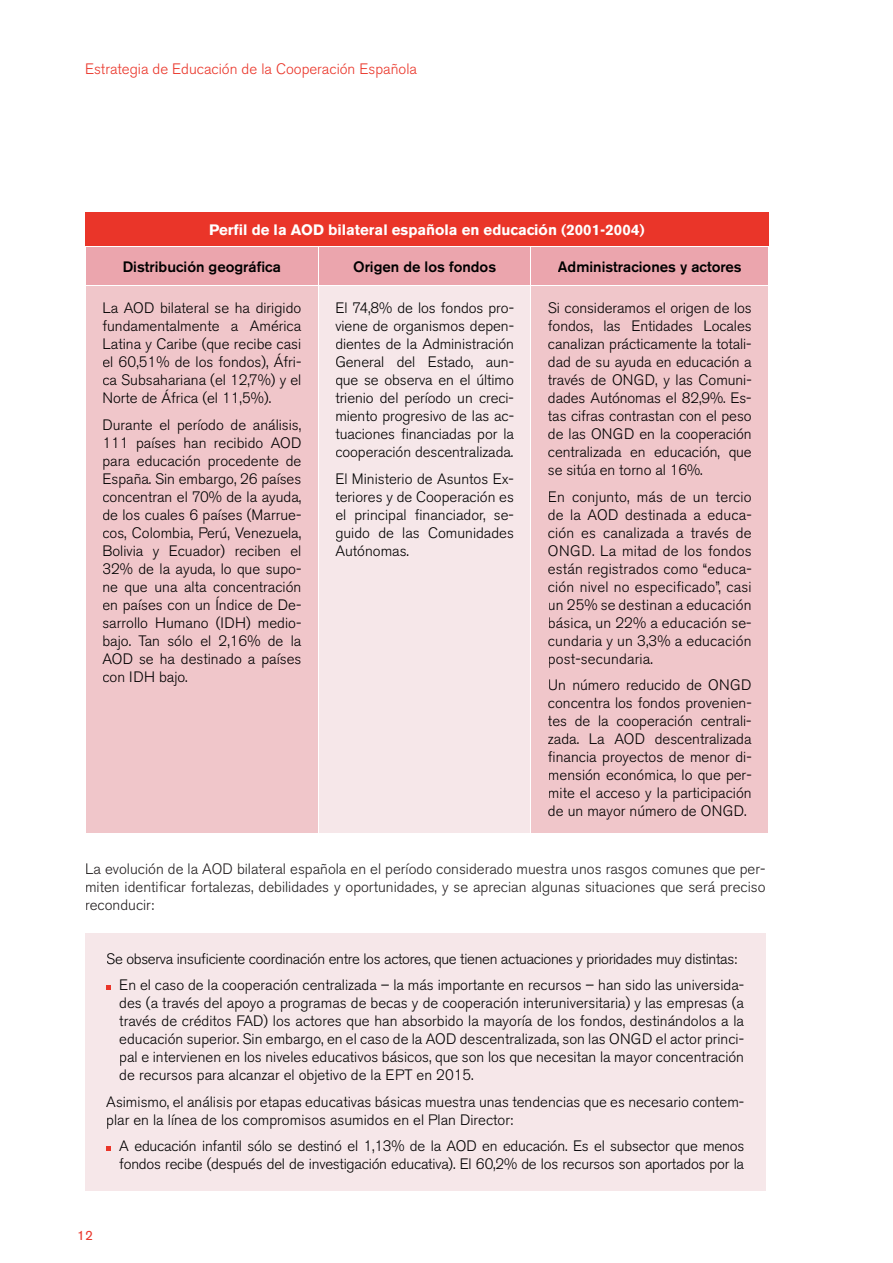
<style>
.page{position:relative;width:893px;height:1263px;background:#fff}
.page>*{position:absolute;margin:0;border:0;box-sizing:border-box;transform-origin:0 0}
.t1{font:300 15px/18px "Akzidenz Grotesk BE";color:#000;text-align:justify}
.t2{font:300 15px/18px "Akzidenz Grotesk BE";color:#231f20;text-align:justify}
.t3{font:300 15px/26.5px "Akzidenz Grotesk BE";letter-spacing:-.02em;color:#000}
.t4{font:500 15px "Akzidenz Grotesk BE";color:#000}
.t5{font:700 15px "Akzidenz Grotesk BE";color:#fff}
.t6{font:300 15px "Akzidenz Grotesk BE";color:#ea3529}
.t7{font:13.5px "Akzidenz Grotesk BE";color:#ea3529}
</style>
<div class="page">
<div style="left:85px;top:933px;width:680px;height:258px;background:#f6e7e9"></div>
<svg style="left:106px;top:985px;width:5px;height:5px"></svg>
<svg style="left:106px;top:1146px;width:5px;height:5px"></svg>
<div style="left:85px;top:213px;width:684px;height:34px;background:#ea3529"></div>
<div style="left:86px;top:247px;width:682px;height:38px;background:#eba5ad"></div>
<div style="left:86px;top:286px;width:682px;height:547px;background:#f0c6ca"></div>
<div style="left:318px;top:285px;width:213px;height:548px;background:#f6e7e9"></div>
<hr style="left:85px;top:246px;width:233px;height:1px;background:#fff">
<hr style="left:318px;top:246px;width:213px;height:1px;background:#fff">
<hr style="left:318px;top:247px;width:1px;height:38px;background:#fff">
<hr style="left:531px;top:246px;width:238px;height:1px;background:#fff">
<hr style="left:531px;top:247px;width:1px;height:38px;background:#fff">
<hr style="left:318px;top:285px;width:213px;height:1px;background:#fff">
<hr style="left:318px;top:286px;width:1px;height:547px;background:#fff">
<hr style="left:531px;top:286px;width:1px;height:547px;background:#fff">
<div style="left:124px;top:261px;width:156px;height:13px;background:#eba5ad"></div>
<div style="left:354px;top:261px;width:142px;height:13px;background:#eba5ad"></div>
<div style="left:558px;top:261px;width:183px;height:13px;background:#eba5ad"></div>
<div style="left:104px;top:302px;width:197px;height:15px;background:#f0c6ca"></div>
<div style="left:103px;top:320px;width:198px;height:11px;background:#f0c6ca"></div>
<div style="left:104px;top:337px;width:197px;height:16px;background:#f0c6ca"></div>
<div style="left:103px;top:354px;width:198px;height:16px;background:#f0c6ca"></div>
<div style="left:103px;top:373px;width:198px;height:16px;background:#f0c6ca"></div>
<div style="left:104px;top:390px;width:167px;height:16px;background:#f0c6ca"></div>
<div style="left:104px;top:419px;width:197px;height:15px;background:#f0c6ca"></div>
<div style="left:105px;top:437px;width:196px;height:15px;background:#f0c6ca"></div>
<div style="left:104px;top:455px;width:197px;height:15px;background:#f0c6ca"></div>
<div style="left:104px;top:473px;width:197px;height:15px;background:#f0c6ca"></div>
<div style="left:103px;top:491px;width:198px;height:14px;background:#f0c6ca"></div>
<div style="left:103px;top:508px;width:198px;height:16px;background:#f0c6ca"></div>
<div style="left:103px;top:527px;width:198px;height:13px;background:#f0c6ca"></div>
<div style="left:104px;top:544px;width:197px;height:15px;background:#f0c6ca"></div>
<div style="left:103px;top:563px;width:198px;height:15px;background:#f0c6ca"></div>
<div style="left:104px;top:581px;width:197px;height:15px;background:#f0c6ca"></div>
<div style="left:103px;top:596px;width:198px;height:18px;background:#f0c6ca"></div>
<div style="left:103px;top:616px;width:198px;height:14px;background:#f0c6ca"></div>
<div style="left:104px;top:635px;width:197px;height:15px;background:#f0c6ca"></div>
<div style="left:103px;top:653px;width:198px;height:15px;background:#f0c6ca"></div>
<div style="left:103px;top:671px;width:84px;height:15px;background:#f0c6ca"></div>
<div style="left:549px;top:302px;width:203px;height:15px;background:#f0c6ca"></div>
<div style="left:548px;top:320px;width:204px;height:14px;background:#f0c6ca"></div>
<div style="left:549px;top:339px;width:202px;height:14px;background:#f0c6ca"></div>
<div style="left:549px;top:357px;width:203px;height:14px;background:#f0c6ca"></div>
<div style="left:548px;top:374px;width:203px;height:15px;background:#f0c6ca"></div>
<div style="left:549px;top:392px;width:202px;height:14px;background:#f0c6ca"></div>
<div style="left:548px;top:410px;width:204px;height:15px;background:#f0c6ca"></div>
<div style="left:549px;top:428px;width:203px;height:15px;background:#f0c6ca"></div>
<div style="left:549px;top:447px;width:203px;height:14px;background:#f0c6ca"></div>
<div style="left:548px;top:464px;width:154px;height:12px;background:#f0c6ca"></div>
<div style="left:549px;top:491px;width:203px;height:15px;background:#f0c6ca"></div>
<div style="left:549px;top:509px;width:202px;height:11px;background:#f0c6ca"></div>
<div style="left:549px;top:527px;width:203px;height:11px;background:#f0c6ca"></div>
<div style="left:549px;top:545px;width:203px;height:11px;background:#f0c6ca"></div>
<div style="left:549px;top:563px;width:202px;height:14px;background:#f0c6ca"></div>
<div style="left:549px;top:581px;width:203px;height:15px;background:#f0c6ca"></div>
<div style="left:549px;top:599px;width:203px;height:11px;background:#f0c6ca"></div>
<div style="left:549px;top:617px;width:202px;height:13px;background:#f0c6ca"></div>
<div style="left:549px;top:635px;width:203px;height:14px;background:#f0c6ca"></div>
<div style="left:549px;top:653px;width:103px;height:15px;background:#f0c6ca"></div>
<div style="left:549px;top:679px;width:203px;height:12px;background:#f0c6ca"></div>
<div style="left:549px;top:698px;width:202px;height:14px;background:#f0c6ca"></div>
<div style="left:548px;top:716px;width:203px;height:14px;background:#f0c6ca"></div>
<div style="left:548px;top:733px;width:204px;height:12px;background:#f0c6ca"></div>
<div style="left:548px;top:752px;width:203px;height:14px;background:#f0c6ca"></div>
<div style="left:549px;top:770px;width:202px;height:14px;background:#f0c6ca"></div>
<div style="left:549px;top:788px;width:203px;height:14px;background:#f0c6ca"></div>
<div style="left:549px;top:805px;width:197px;height:15px;background:#f0c6ca"></div>
<p class="t6" style="left:85px;top:61px;width:333px">Estrategia de Educación de la Cooperación Española</p>
<p class="t5" style="left:209px;top:221px;width:437px">Perfil de la AOD bilateral española en educación (2001-2004)</p>
<p class="t4" style="left:123px;top:257px;width:160px">Distribución geográfica</p>
<p class="t4" style="left:353px;top:257px;width:145px">Origen de los fondos</p>
<p class="t4" style="left:558px;top:257px;width:185px">Administraciones y actores</p>
<p class="t1" style="left:102px;top:299px;width:200px">La AOD bilateral se ha dirigido fundamentalmente a América Latina y Caribe (que recibe casi el 60,51% de los fondos), Áfri&shy;ca Subsahariana (el 12,7%) y el Norte de África (el 11,5%).</p>
<p class="t1" style="left:102px;top:416px;width:200px">Durante el período de análisis, 111 países han recibido AOD para educación procedente de España. Sin embargo, 26 países concentran el 70% de la ayuda, de los cuales 6 países (Marrue&shy;cos, Colombia, Perú, Venezuela, Bolivia y Ecuador) reciben el 32% de la ayuda, lo que supo&shy;ne que una alta concentración en países con un Índice de De&shy;sarrollo Humano (IDH) medio&shy;bajo. Tan sólo el 2,16% de la AOD se ha destinado a países con IDH bajo.</p>
<p class="t1" style="left:335px;top:299px;width:180px">El 74,8% de los fondos pro&shy;viene de organismos depen&shy;dientes de la Administración General del Estado, aun&shy;que se observa en el último trienio del período un creci&shy;miento progresivo de las ac&shy;tuaciones financiadas por la cooperación descentralizada.</p>
<p class="t1" style="left:335px;top:470px;width:180px">El Ministerio de Asuntos Ex&shy;teriores y de Cooperación es el principal financiador, se&shy;guido de las Comunidades Autónomas.</p>
<p class="t1" style="left:548px;top:299px;width:205px">Si consideramos el origen de los fondos, las Entidades Locales canalizan prácticamente la totali&shy;dad de su ayuda en educación a través de ONGD, y las Comuni&shy;dades Autónomas el 82,9%. Es&shy;tas cifras contrastan con el peso de las ONGD en la cooperación centralizada en educación, que se sitúa en torno al 16%.</p>
<p class="t1" style="left:548px;top:488px;width:205px">En conjunto, más de un tercio de la AOD destinada a educa&shy;ción es canalizada a través de ONGD. La mitad de los fondos están registrados como “educa&shy;ción nivel no especificado”, casi un 25% se destinan a educación básica, un 22% a educación se&shy;cundaria y un 3,3% a educación post-secundaria.</p>
<p class="t1" style="left:548px;top:676px;width:205px">Un número reducido de ONGD concentra los fondos provenien&shy;tes de la cooperación centrali&shy;zada. La AOD descentralizada financia proyectos de menor di&shy;mensión económica, lo que per&shy;mite el acceso y la participación de un mayor número de ONGD.</p>
<p class="t2" style="left:85px;top:860px;width:682px">La evolución de la AOD bilateral española en el período considerado muestra unos rasgos comunes que per&shy;miten identificar fortalezas, debilidades y oportunidades, y se aprecian algunas situaciones que será preciso reconducir:</p>
<p class="t3" style="left:119px;top:946px;width:626px;text-indent:-13px">Se observa insuficiente coordinación entre los actores, que tienen actuaciones y prioridades muy distintas:<br>En el caso de la cooperación centralizada – la más importante en recursos – han sido las universida-</p>
<p class="t1" style="left:119px;top:994px;width:626px">des (a través del apoyo a programas de becas y de cooperación interuniversitaria) y las empresas (a través de créditos FAD) los actores que han absorbido la mayoría de los fondos, destinándolos a la educación superior. Sin embargo, en el caso de la AOD descentralizada, son las ONGD el actor princi&shy;pal e intervienen en los niveles educativos básicos, que son los que necesitan la mayor concentración de recursos para alcanzar el objetivo de la EPT en 2015.</p>
<p class="t1" style="left:106px;top:1093px;width:639px">Asimismo, el análisis por etapas educativas básicas muestra unas tendencias que es necesario contem&shy;plar en la línea de los compromisos asumidos en el Plan Director:</p>
<p class="t1" style="left:119px;top:1137px;width:626px">A educación infantil sólo se destinó el 1,13% de la AOD en educación. Es el subsector que menos fondos recibe (después del de investigación educativa). El 60,2% de los recursos son aportados por la</p>
<p class="t7" style="left:77px;top:1227px;width:17px">12</p>
</div>
